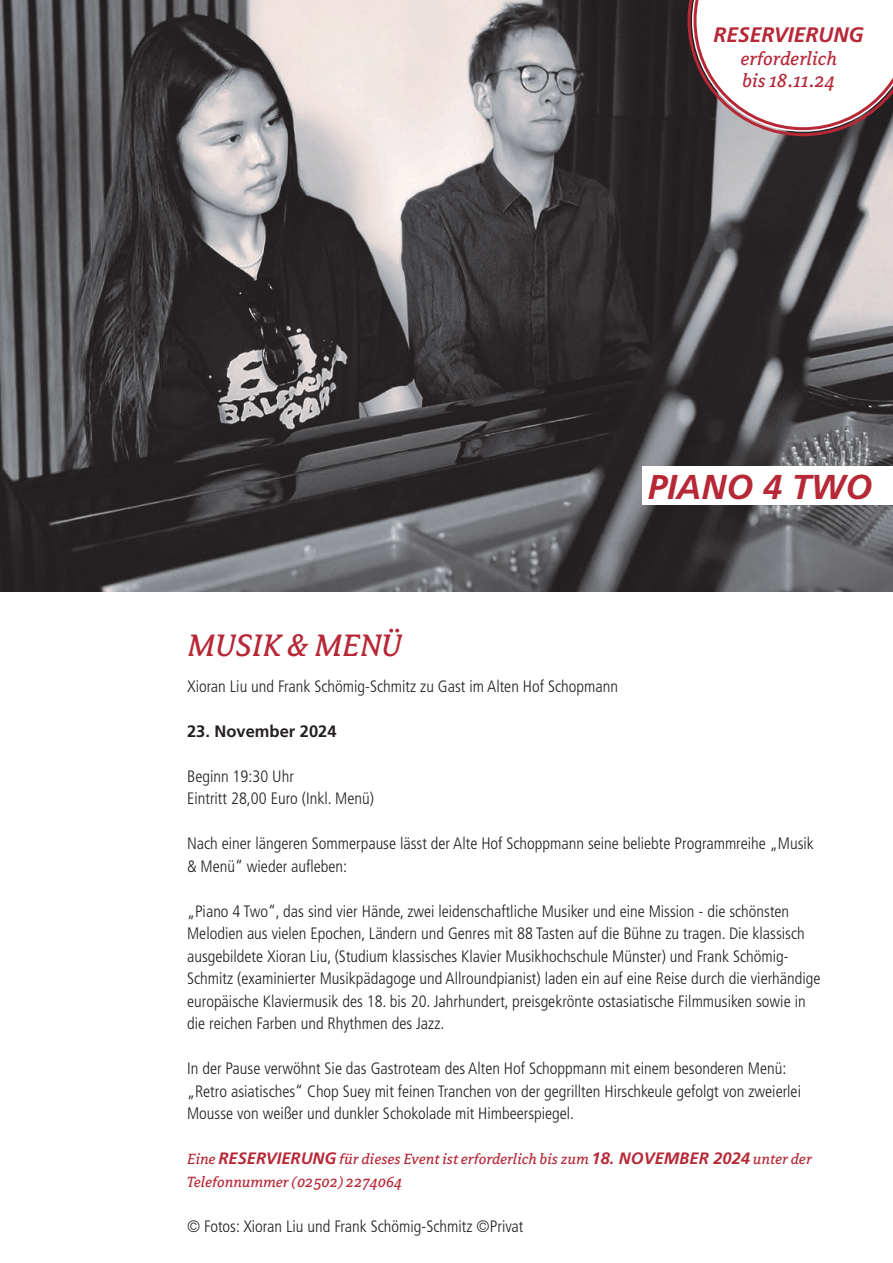
<style>
.page{position:relative;width:893px;height:1263px;background:#fff}
.page>*{position:absolute;margin:0;border:0;box-sizing:border-box;transform-origin:0 0}
.t1{font:italic 34.5px "Avance OT";letter-spacing:.01em;color:#b72837}
.t2{font:italic 700 34.5px "Frutiger LT Std";color:#b72837}
.t3{font:italic 21px "Avance OT";color:#b72837}
.t4{font:italic 700 21px "Frutiger LT Std";color:#b72837}
.t5{font:300 condensed 16.5px/22.5px "Frutiger LT Std";color:#231f20}
.t6{font:italic 16.5px "Avance OT";color:#b72837}
.t7{font:700 16.5px "Frutiger LT Std";color:#231f20}
.s1{font-family:"Frutiger LT Std";font-weight:700}
</style>
<div class="page">
<img style="left:0;top:0;width:893px;height:592px">
<div style="left:642px;top:466px;width:251px;height:39px;background:#fff"></div>
<svg style="left:687px;top:0;width:206px;height:136px"></svg>
<p class="t4" style="left:713px;top:23px;width:152px">RESERVIERUNG</p>
<p class="t3" style="left:740px;top:47px;width:98px">erforderlich</p>
<p class="t3" style="left:742px;top:70px;width:95px">bis 18.11.24</p>
<p class="t2" style="left:648px;top:467px;width:226px">PIANO 4 TWO</p>
<p class="t1" style="left:187px;top:627px;width:215px">MUSIK &amp; MENÜ</p>
<p class="t5" style="left:187px;top:675px;width:432px">Xioran Liu und Frank Schömig-Schmitz zu Gast im Alten Hof Schopmann</p>
<p class="t7" style="left:187px;top:721px;width:151px">23. November 2024</p>
<p class="t5" style="left:187px;top:765px;width:108px">Beginn 19:30 Uhr</p>
<p class="t5" style="left:187px;top:787px;width:188px">Eintritt 28,00 Euro (Inkl. Menü)</p>
<p class="t5" style="left:187px;top:832px;width:628px">Nach einer längeren Sommerpause lässt der Alte Hof Schoppmann seine beliebte Programmreihe „Musik &amp; Menü“ wieder aufleben:</p>
<p class="t5" style="left:187px;top:900px;width:635px">„Piano 4 Two“, das sind vier Hände, zwei leidenschaftliche Musiker und eine Mission - die schönsten Melodien aus vielen Epochen, Ländern und Genres mit 88 Tasten auf die Bühne zu tragen. Die klassisch ausgebildete Xioran Liu, (Studium klassisches Klavier Musikhochschule Münster) und Frank Schömig-Schmitz (examinierter Musikpädagoge und Allroundpianist) laden ein auf eine Reise durch die vierhändige europäische Klaviermusik des 18. bis 20. Jahrhundert, preisgekrönte ostasiatische Filmmusiken sowie in die reichen Farben und Rhythmen des Jazz.</p>
<p class="t5" style="left:187px;top:1057px;width:615px">In der Pause verwöhnt Sie das Gastroteam des Alten Hof Schoppmann mit einem besonderen Menü: „Retro asiatisches“ Chop Suey mit feinen Tranchen von der gegrillten Hirschkeule gefolgt von zweierlei<br>Mousse von weißer und dunkler Schokolade mit Himbeerspiegel.</p>
<p class="t6" style="left:187px;top:1150px;width:626px">Eine <span class="s1">RESERVIERUNG</span> für dieses Event ist erforderlich bis zum <span class="s1">18. NOVEMBER 2024</span> unter der</p>
<p class="t6" style="left:187px;top:1173px;width:217px">Telefonnummer (02502) 2274064</p>
<p class="t5" style="left:187px;top:1215px;width:338px">© Fotos: Xioran Liu und Frank Schömig-Schmitz ©Privat</p>
</div>
